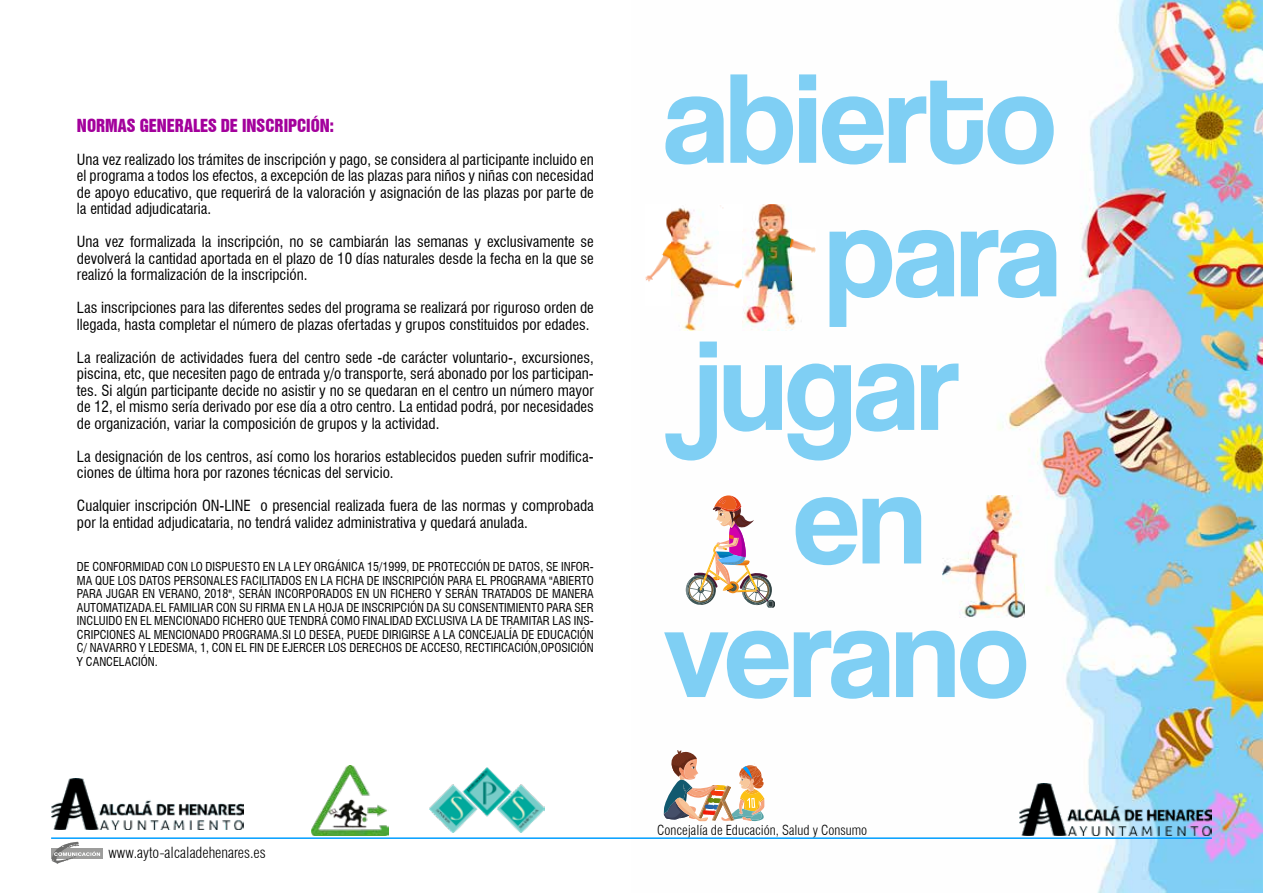
<style>
.page{position:relative;width:1263px;height:893px;background:#fff}
.page>*{position:absolute;margin:0;border:0;box-sizing:border-box;transform-origin:0 0}
.t1{font:131.4px "Coolvetica Rg";color:#7fcff4}
.t2{font:16.5px "Swiss 921 BT Regular A";color:#a3009c}
.t3{font:condensed 15px/16.5px "Swiss 721 BT";color:#000;text-align:justify}
.t4{font:300 condensed 15px "Swiss 721 BT";color:#000}
.t5{font:300 condensed 13.5px "Swiss 721 BT";color:#000}
.t6{font:condensed 12px/13.5px "Swiss 721 BT";color:#000;text-align:justify}
</style>
<div class="page">
<img style="left:645px;top:0;width:618px;height:893px">
<img style="left:682px;top:495px;width:93px;height:113px">
<img style="left:670px;top:205px;width:49px;height:126px">
<img style="left:742px;top:280px;width:73px;height:51px">
<img style="left:646px;top:205px;width:24px;height:100px">
<img style="left:718px;top:255px;width:25px;height:50px">
<img style="left:742px;top:205px;width:49px;height:76px">
<img style="left:791px;top:230px;width:24px;height:25px">
<img style="left:718px;top:205px;width:25px;height:25px">
<img style="left:942px;top:544px;width:83px;height:74px">
<img style="left:970px;top:495px;width:55px;height:50px">
<img style="left:664px;top:750px;width:102px;height:71px">
<img style="left:694px;top:800px;width:21px;height:15px">
<img style="left:1020px;top:784px;width:192px;height:51px">
<div style="left:51px;top:849px;width:52px;height:10px;background:#9d9d9c"></div>
<svg style="left:52px;top:842px;width:48px;height:22px"></svg>
<img style="left:311px;top:765px;width:77px;height:70px">
<hr style="left:51px;top:837px;width:1161px;height:2px;background:#009eff">
<img style="left:51px;top:778px;width:192px;height:52px">
<img style="left:429px;top:768px;width:116px;height:64px">
<p class="t2" style="left:77px;top:114px;width:259px">NORMAS GENERALES DE INSCRIPCIÓN:</p>
<p class="t3" style="left:77px;top:151px;width:518px">Una vez realizado los trámites de inscripción y pago, se considera al participante incluido en el programa a todos los efectos, a excepción de las plazas para niños y niñas con necesidad de apoyo educativo, que requerirá de la valoración y asignación de las plazas por parte de la entidad adjudicataria.</p>
<p class="t3" style="left:77px;top:234px;width:518px">Una vez formalizada la inscripción, no se cambiarán las semanas y exclusivamente se devolverá la cantidad aportada en el plazo de 10 días naturales desde la fecha en la que se realizó la formalización de la inscripción.</p>
<p class="t3" style="left:77px;top:300px;width:518px">Las inscripciones para las diferentes sedes del programa se realizará por riguroso orden de llegada, hasta completar el número de plazas ofertadas y grupos constituidos por edades.</p>
<p class="t3" style="left:77px;top:349px;width:518px">La realización de actividades fuera del centro sede -de carácter voluntario-, excursiones, piscina, etc, que necesiten pago de entrada y/o transporte, será abonado por los participan&shy;tes. Si algún participante decide no asistir y no se quedaran en el centro un número mayor de 12, el mismo sería derivado por ese día a otro centro. La entidad podrá, por necesidades de organización, variar la composición de grupos y la actividad.</p>
<p class="t3" style="left:77px;top:448px;width:518px">La designación de los centros, así como los horarios establecidos pueden sufrir modifica&shy;ciones de última hora por razones técnicas del servicio.</p>
<p class="t3" style="left:77px;top:498px;width:518px">Cualquier inscripción ON-LINE o presencial realizada fuera de las normas y comprobada por la entidad adjudicataria, no tendrá validez administrativa y quedará anulada.</p>
<p class="t6" style="left:77px;top:560px;width:518px">DE CONFORMIDAD CON LO DISPUESTO EN LA LEY ORGÁNICA 15/1999, DE PROTECCIÓN DE DATOS, SE INFOR-MA QUE LOS DATOS PERSONALES FACILITADOS EN LA FICHA DE INSCRIPCIÓN PARA EL PROGRAMA "ABIERTO PARA JUGAR EN VERANO, 2018", SERÁN INCORPORADOS EN UN FICHERO Y SERÁN TRATADOS DE MANERA AUTOMATIZADA.EL FAMILIAR CON SU FIRMA EN LA HOJA DE INSCRIPCIÓN DA SU CONSENTIMIENTO PARA SER INCLUIDO EN EL MENCIONADO FICHERO QUE TENDRÁ COMO FINALIDAD EXCLUSIVA LA DE TRAMITAR LAS INS-CRIPCIONES AL MENCIONADO PROGRAMA.SI LO DESEA, PUEDE DIRIGIRSE A LA CONCEJALÍA DE EDUCACIÓN C/ NAVARRO Y LEDESMA, 1, CON EL FIN DE EJERCER LOS DERECHOS DE ACCESO, RECTIFICACIÓN,OPOSICIÓN Y CANCELACIÓN.</p>
<p class="t4" style="left:108px;top:843px;width:159px">www.ayto-alcaladehenares.es</p>
<h1 class="t1" style="left:664px;top:42px;width:393px">abierto</h1>
<h1 class="t1" style="left:826px;top:175px;width:235px">para</h1>
<h1 class="t1" style="left:696px;top:309px;width:264px">jugar</h1>
<h1 class="t1" style="left:794px;top:442px;width:132px">en</h1>
<h1 class="t1" style="left:664px;top:576px;width:366px">verano</h1>
<p class="t5" style="left:657px;top:822px;width:212px">Concejalía de Educación, Salud y Consumo</p>
</div>
